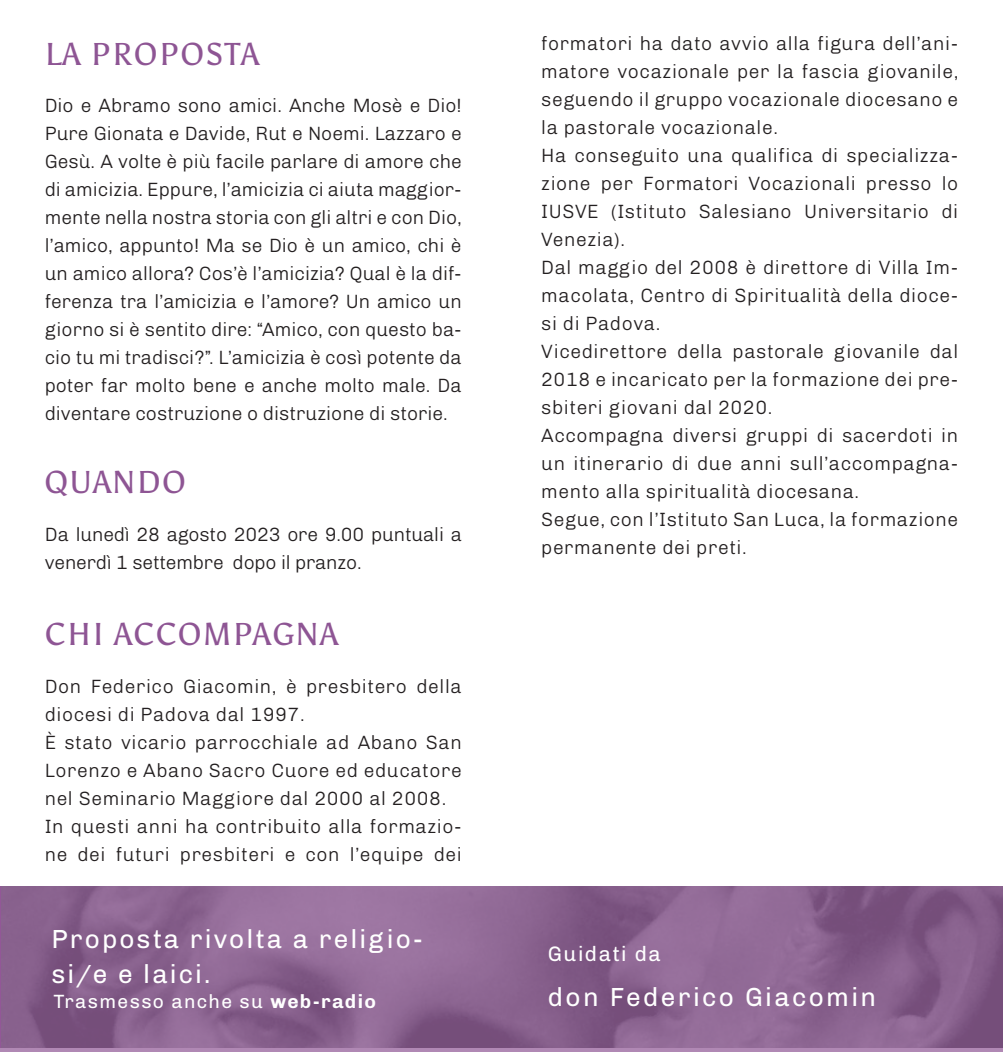
<style>
.page{position:relative;width:1003px;height:1052px;background:#fff}
.page>*{position:absolute;margin:0;border:0;box-sizing:border-box;transform-origin:0 0}
.t1{font:31.5px "Asul";letter-spacing:.05em;color:#8e5594}
.t2{font:26.25px/35px "Chivo";letter-spacing:.08em;color:#fff}
.t3{font:21px "Chivo";letter-spacing:.07em;color:#fff}
.t4{font:300 19.25px/28px "Chivo";letter-spacing:.03em;color:#231f20;text-align:justify}
.t5{font:300 19.25px/28px "Chivo";letter-spacing:-.01em;color:#231f20}
.t6{font:19.25px "Chivo";letter-spacing:.07em;color:#fff}
.s1{font-weight:700}
</style>
<div class="page">
<svg style="left:0;top:886px;width:1002px;height:166px;background:#8a6390"></svg>
<p class="t1" style="left:45px;top:35px;width:216px">LA PROPOSTA</p>
<p class="t4" style="left:45px;top:90px;width:418px">Dio e Abramo sono amici. Anche Mosè e Dio!<br>Pure Gionata e Davide, Rut e Noemi. Lazzaro e Gesù. A volte è più facile parlare di amore che di amicizia. Eppure, l’amicizia ci aiuta maggior&shy;mente nella nostra storia con gli altri e con Dio, l’amico, appunto! Ma se Dio è un amico, chi è un amico allora? Cos’è l’amicizia? Qual è la dif&shy;ferenza tra l’amicizia e l’amore? Un amico un giorno si è sentito dire: “Amico, con questo ba&shy;cio tu mi tradisci?”. L’amicizia è così potente da poter far molto bene e anche molto male. Da diventare costruzione o distruzione di storie.</p>
<p class="t1" style="left:44px;top:463px;width:143px">QUANDO</p>
<p class="t5" style="left:45px;top:518px;width:418px">Da lunedì 28 agosto 2023 ore 9.00 puntuali a venerdì 1 settembre dopo il pranzo.</p>
<p class="t1" style="left:45px;top:615px;width:295px">CHI ACCOMPAGNA</p>
<p class="t4" style="left:45px;top:670px;width:418px">Don Federico Giacomin, è presbitero della diocesi di Padova dal 1997.</p>
<p class="t4" style="left:45px;top:726px;width:418px">È stato vicario parrocchiale ad Abano San Lorenzo e Abano Sacro Cuore ed educatore nel Seminario Maggiore dal 2000 al 2008.</p>
<p class="t4" style="left:45px;top:810px;width:418px">In questi anni ha contribuito alla formazio&shy;ne dei futuri presbiteri e con l’equipe dei</p>
<p class="t4" style="left:541px;top:28px;width:418px">formatori ha dato avvio alla figura dell’ani&shy;matore vocazionale per la fascia giovanile, seguendo il gruppo vocazionale diocesano e la pastorale vocazionale.</p>
<p class="t4" style="left:541px;top:140px;width:418px">Ha conseguito una qualifica di specializza&shy;zione per Formatori Vocazionali presso lo IUSVE (Istituto Salesiano Universitario di Venezia).</p>
<p class="t4" style="left:541px;top:252px;width:418px">Dal maggio del 2008 è direttore di Villa Im&shy;macolata, Centro di Spiritualità della dioce&shy;si di Padova.</p>
<p class="t4" style="left:541px;top:336px;width:418px">Vicedirettore della pastorale giovanile dal 2018 e incaricato per la formazione dei pre&shy;sbiteri giovani dal 2020.</p>
<p class="t4" style="left:541px;top:420px;width:418px">Accompagna diversi gruppi di sacerdoti in un itinerario di due anni sull’accompagna&shy;mento alla spiritualità diocesana.</p>
<p class="t4" style="left:541px;top:504px;width:418px">Segue, con l’Istituto San Luca, la formazione permanente dei preti.</p>
<p class="t2" style="left:51px;top:919px;width:373px">Proposta rivolta a religio&shy;si/e e laici.</p>
<p class="t3" style="left:547px;top:938px;width:114px">Guidati da</p>
<p class="t6" style="left:53px;top:986px;width:324px">Trasmesso anche su <span class="s1">web-radio</span></p>
<p class="t2" style="left:547px;top:978px;width:330px">don Federico Giacomin</p>
</div>
